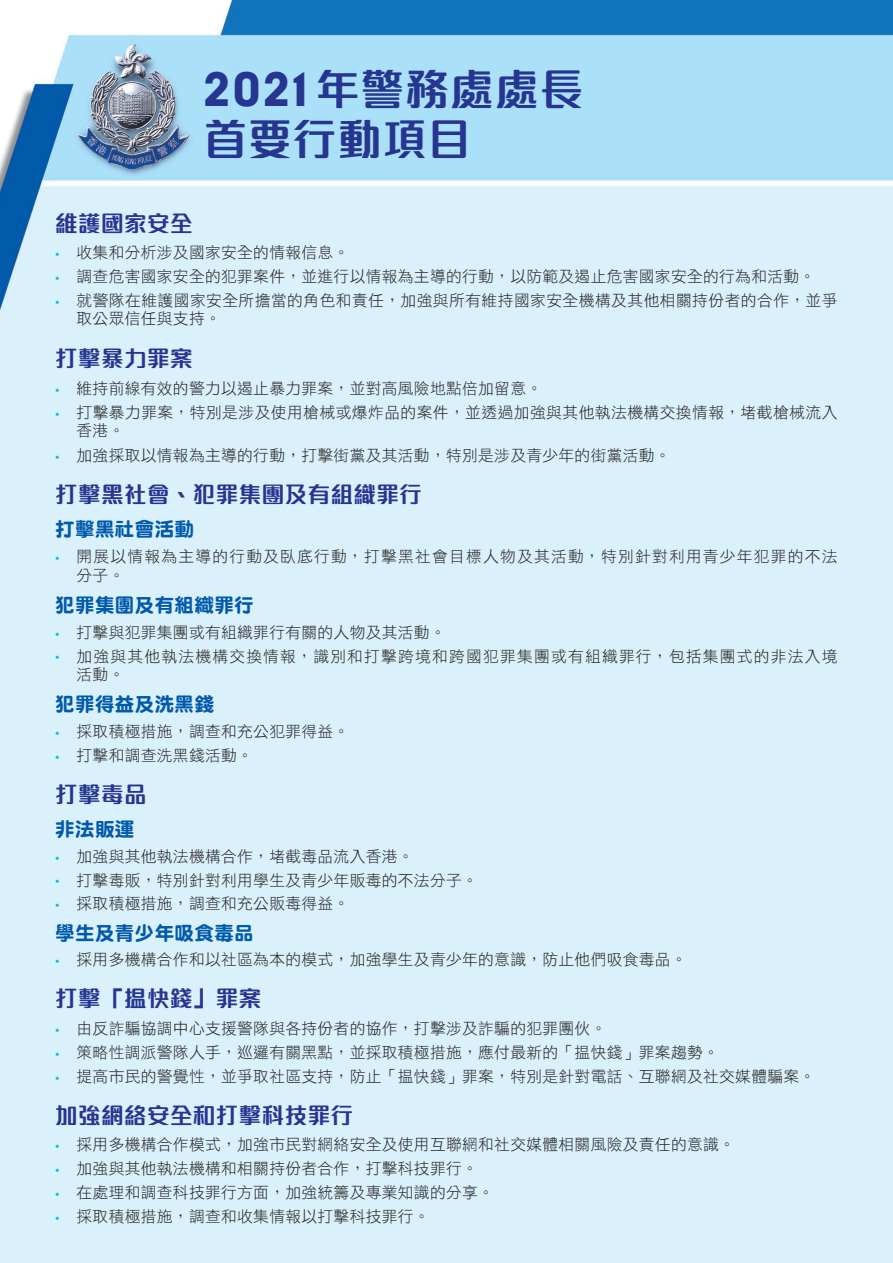
<style>
.page{position:relative;width:893px;height:1263px;background:#fff}
.page>*{position:absolute;margin:0;border:0;box-sizing:border-box;transform-origin:0 0}
.t1{font:700 43.5px/49.5px "M Finance HK";letter-spacing:.03em;color:#26358f}
.t2{font:700 22.5px "M Finance HK";letter-spacing:.02em;color:#26358f}
.t3{font:19.5px "DF Yuan HK W9";letter-spacing:.02em;color:#015aaa}
.t4{font:15.75px/18.5px "DF Hei HK W3";letter-spacing:.02em;color:#231f20}
.t5{font:15.75px/18.5px "DF Hei HK W3";letter-spacing:.08em;color:#231f20}
.s1{font-family:"Brutal Type W00";font-weight:900;font-size:47.85px}
.s2{font-family:"Myriad Pro";font-weight:300;font-size:18px;color:#1cbed7}
</style>
<div class="page">
<img style="left:0;top:0;width:893px;height:1263px">
<h1 class="t1" style="left:203px;top:62px;width:381px"><span class="s1">2021</span> 年警務處處長首要行動項目</h1>
<h2 class="t2" style="left:55px;top:206px;width:139px">維護國家安全</h2>
<p class="t4" style="left:55px;top:243px;width:296px"><span class="s2">•</span> 收集和分析涉及國家安全的情報信息。</p>
<p class="t4" style="left:55px;top:267px;width:761px"><span class="s2">•</span> 調查危害國家安全的犯罪案件，並進行以情報為主導的行動，以防範及遏止危害國家安全的行為和活動。</p>
<p class="t4" style="left:77px;top:291px;width:762px;text-indent:-21px"><span class="s2">•</span> 就警隊在維護國家安全所擔當的角色和責任，加強與所有維持國家安全機構及其他相關持份者的合作，並爭取公眾信任與支持。</p>
<h2 class="t2" style="left:55px;top:342px;width:139px">打擊暴力罪案</h2>
<p class="t4" style="left:55px;top:379px;width:488px"><span class="s2">•</span> 維持前線有效的警力以遏止暴力罪案，並對高風險地點倍加留意。</p>
<p class="t4" style="left:77px;top:403px;width:762px;text-indent:-21px"><span class="s2">•</span> 打擊暴力罪案，特別是涉及使用槍械或爆炸品的案件，並透過加強與其他執法機構交換情報，堵截槍械流入香港。</p>
<p class="t4" style="left:55px;top:446px;width:617px"><span class="s2">•</span> 加強採取以情報為主導的行動，打擊街黨及其活動，特別是涉及青少年的街黨活動。</p>
<h2 class="t2" style="left:55px;top:478px;width:368px">打擊黑社會、犯罪集團及有組織罪行</h2>
<h3 class="t3" style="left:55px;top:519px;width:140px">打擊黑社會活動</h3>
<p class="t5" style="left:77px;top:547px;width:762px;text-indent:-21px"><span class="s2">•</span> 開展以情報為主導的行動及臥底行動，打擊黑社會目標人物及其活動，特別針對利用青少年犯罪的不法分子。</p>
<h3 class="t3" style="left:55px;top:594px;width:200px">犯罪集團及有組織罪行</h3>
<p class="t4" style="left:55px;top:623px;width:392px"><span class="s2">•</span> 打擊與犯罪集團或有組織罪行有關的人物及其活動。</p>
<p class="t5" style="left:77px;top:646px;width:762px;text-indent:-21px"><span class="s2">•</span> 加強與其他執法機構交換情報，識別和打擊跨境和跨國犯罪集團或有組織罪行，包括集團式的非法入境活動。</p>
<h3 class="t3" style="left:55px;top:694px;width:160px">犯罪得益及洗黑錢</h3>
<p class="t4" style="left:55px;top:722px;width:296px"><span class="s2">•</span> 採取積極措施，調查和充公犯罪得益。</p>
<p class="t4" style="left:55px;top:746px;width:199px"><span class="s2">•</span> 打擊和調查洗黑錢活動。</p>
<h2 class="t2" style="left:55px;top:777px;width:93px">打擊毒品</h2>
<h3 class="t3" style="left:55px;top:818px;width:81px">非法販運</h3>
<p class="t4" style="left:55px;top:847px;width:360px"><span class="s2">•</span> 加強與其他執法機構合作，堵截毒品流入香港。</p>
<p class="t4" style="left:55px;top:870px;width:424px"><span class="s2">•</span> 打擊毒販，特別針對利用學生及青少年販毒的不法分子。</p>
<p class="t4" style="left:55px;top:894px;width:296px"><span class="s2">•</span> 採取積極措施，調查和充公販毒得益。</p>
<h3 class="t3" style="left:55px;top:922px;width:200px">學生及青少年吸食毒品</h3>
<p class="t4" style="left:55px;top:950px;width:633px"><span class="s2">•</span> 採用多機構合作和以社區為本的模式，加強學生及青少年的意識，防止他們吸食毒品。</p>
<h2 class="t2" style="left:55px;top:982px;width:208px">打擊「揾快錢」罪案</h2>
<p class="t4" style="left:55px;top:1019px;width:553px"><span class="s2">•</span> 由反詐騙協調中心支援警隊與各持份者的協作，打擊涉及詐騙的犯罪團伙。</p>
<p class="t4" style="left:55px;top:1043px;width:665px"><span class="s2">•</span> 策略性調派警隊人手，巡邏有關黑點，並採取積極措施，應付最新的「揾快錢」罪案趨勢。</p>
<p class="t4" style="left:55px;top:1066px;width:761px"><span class="s2">•</span> 提高市民的警覺性，並爭取社區支持，防止「揾快錢」罪案，特別是針對電話、互聯網及社交媒體騙案。</p>
<h2 class="t2" style="left:55px;top:1098px;width:299px">加強網絡安全和打擊科技罪行</h2>
<p class="t4" style="left:55px;top:1135px;width:681px"><span class="s2">•</span> 採用多機構合作模式，加強市民對網絡安全及使用互聯網和社交媒體相關風險及責任的意識。</p>
<p class="t4" style="left:55px;top:1159px;width:424px"><span class="s2">•</span> 加強與其他執法機構和相關持份者合作，打擊科技罪行。</p>
<p class="t4" style="left:55px;top:1183px;width:440px"><span class="s2">•</span> 在處理和調查科技罪行方面，加強統籌及專業知識的分享。</p>
<p class="t4" style="left:55px;top:1206px;width:376px"><span class="s2">•</span> 採取積極措施，調查和收集情報以打擊科技罪行。</p>
</div>
